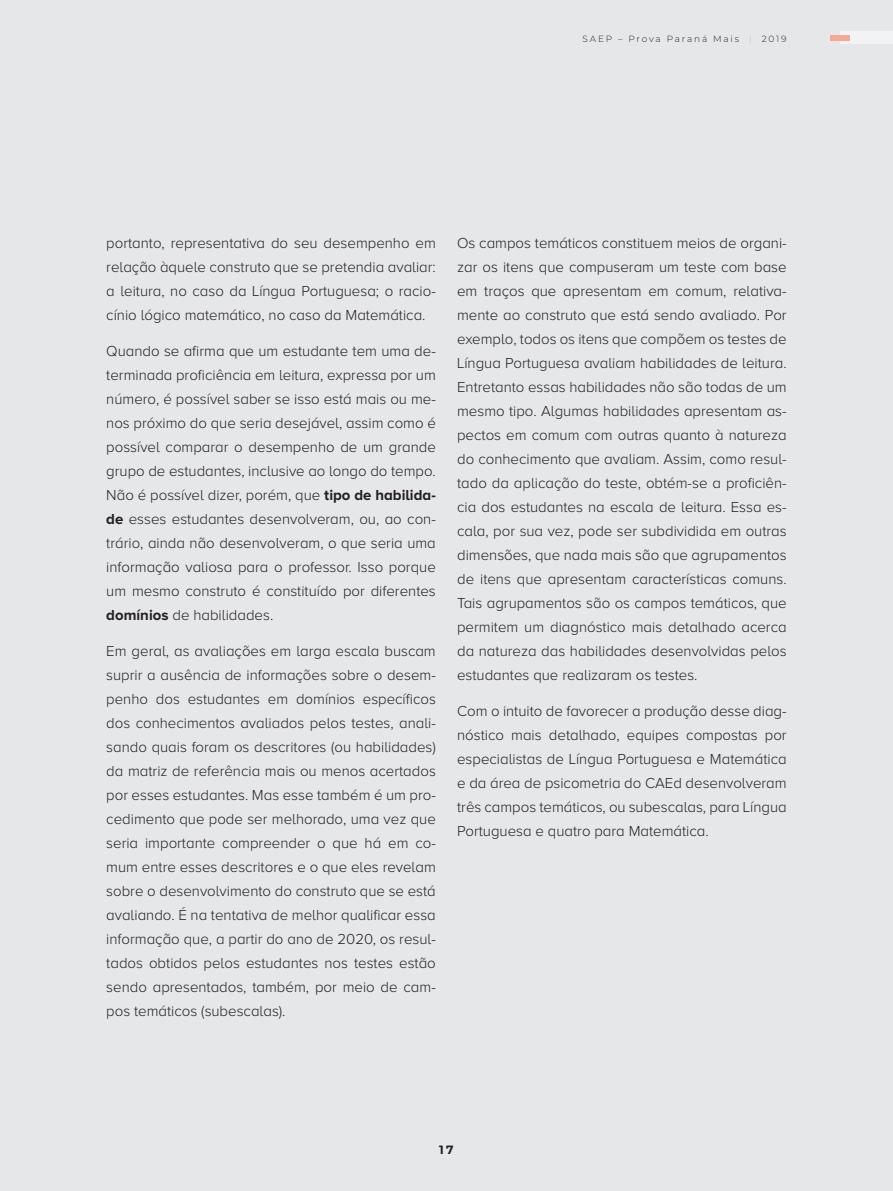
<style>
.page{position:relative;width:893px;height:1191px;background:#e6e7e9}
.page>*{position:absolute;margin:0;border:0;box-sizing:border-box;transform-origin:0 0}
.Corpo_de_texto{font:300 15px/24px "Proxima Nova A";color:#231f20;text-align:justify}
.t1{font:700 12px "Montserrat";color:#231f20}
.t2{font:300 9px "Montserrat";letter-spacing:.2em;color:#231f20}
.s1{color:#bcbdc0}
.s2{font-weight:700}
</style>
<div class="page">
<div style="left:840px;top:32px;width:53px;height:12px;background:#f2f3f4"></div>
<div style="left:830px;top:35px;width:20px;height:5px;background:#f7a792"></div>
<p class="t2" style="left:583px;top:33px;width:206px">SAEP – Prova Paraná Mais <span class="s1">|</span> 2019</p>
<p class="Corpo_de_texto" style="left:106px;top:230px;width:331px">portanto, representativa do seu desempenho em relação àquele construto que se pretendia avaliar: a leitura, no caso da Língua Portuguesa; o racio&shy;cínio lógico matemático, no caso da Matemática.</p>
<p class="Corpo_de_texto" style="left:106px;top:338px;width:331px">Quando se afirma que um estudante tem uma de&shy;terminada proficiência em leitura, expressa por um número, é possível saber se isso está mais ou me&shy;nos próximo do que seria desejável, assim como é possível comparar o desempenho de um grande grupo de estudantes, inclusive ao longo do tempo.<br>Não é possível dizer, porém, que <span class="s2">tipo de habilida&shy;de</span> esses estudantes desenvolveram, ou, ao con&shy;trário, ainda não desenvolveram, o que seria uma informação valiosa para o professor. Isso porque um mesmo construto é constituído por diferentes <span class="s2">domínios</span> de habilidades.</p>
<p class="Corpo_de_texto" style="left:106px;top:638px;width:331px">Em geral, as avaliações em larga escala buscam suprir a ausência de informações sobre o desem&shy;penho dos estudantes em domínios específicos dos conhecimentos avaliados pelos testes, anali&shy;sando quais foram os descritores (ou habilidades) da matriz de referência mais ou menos acertados por esses estudantes. Mas esse também é um pro&shy;cedimento que pode ser melhorado, uma vez que seria importante compreender o que há em co&shy;mum entre esses descritores e o que eles revelam sobre o desenvolvimento do construto que se está avaliando. É na tentativa de melhor qualificar essa informação que, a partir do ano de 2020, os resul&shy;tados obtidos pelos estudantes nos testes estão sendo apresentados, também, por meio de cam&shy;pos temáticos (subescalas).</p>
<p class="Corpo_de_texto" style="left:457px;top:230px;width:331px">Os campos temáticos constituem meios de organi&shy;zar os itens que compuseram um teste com base em traços que apresentam em comum, relativa&shy;mente ao construto que está sendo avaliado. Por exemplo, todos os itens que compõem os testes de Língua Portuguesa avaliam habilidades de leitura.<br>Entretanto essas habilidades não são todas de um mesmo tipo. Algumas habilidades apresentam as&shy;pectos em comum com outras quanto à natureza do conhecimento que avaliam. Assim, como resul&shy;tado da aplicação do teste, obtém-se a proficiên&shy;cia dos estudantes na escala de leitura. Essa es&shy;cala, por sua vez, pode ser subdividida em outras dimensões, que nada mais são que agrupamentos de itens que apresentam características comuns.<br>Tais agrupamentos são os campos temáticos, que permitem um diagnóstico mais detalhado acerca da natureza das habilidades desenvolvidas pelos estudantes que realizaram os testes.</p>
<p class="Corpo_de_texto" style="left:457px;top:698px;width:331px">Com o intuito de favorecer a produção desse diag&shy;nóstico mais detalhado, equipes compostas por especialistas de Língua Portuguesa e Matemática e da área de psicometria do CAEd desenvolveram três campos temáticos, ou subescalas, para Língua Portuguesa e quatro para Matemática.</p>
<p class="t1" style="left:439px;top:1140px;width:16px">17</p>
</div>
